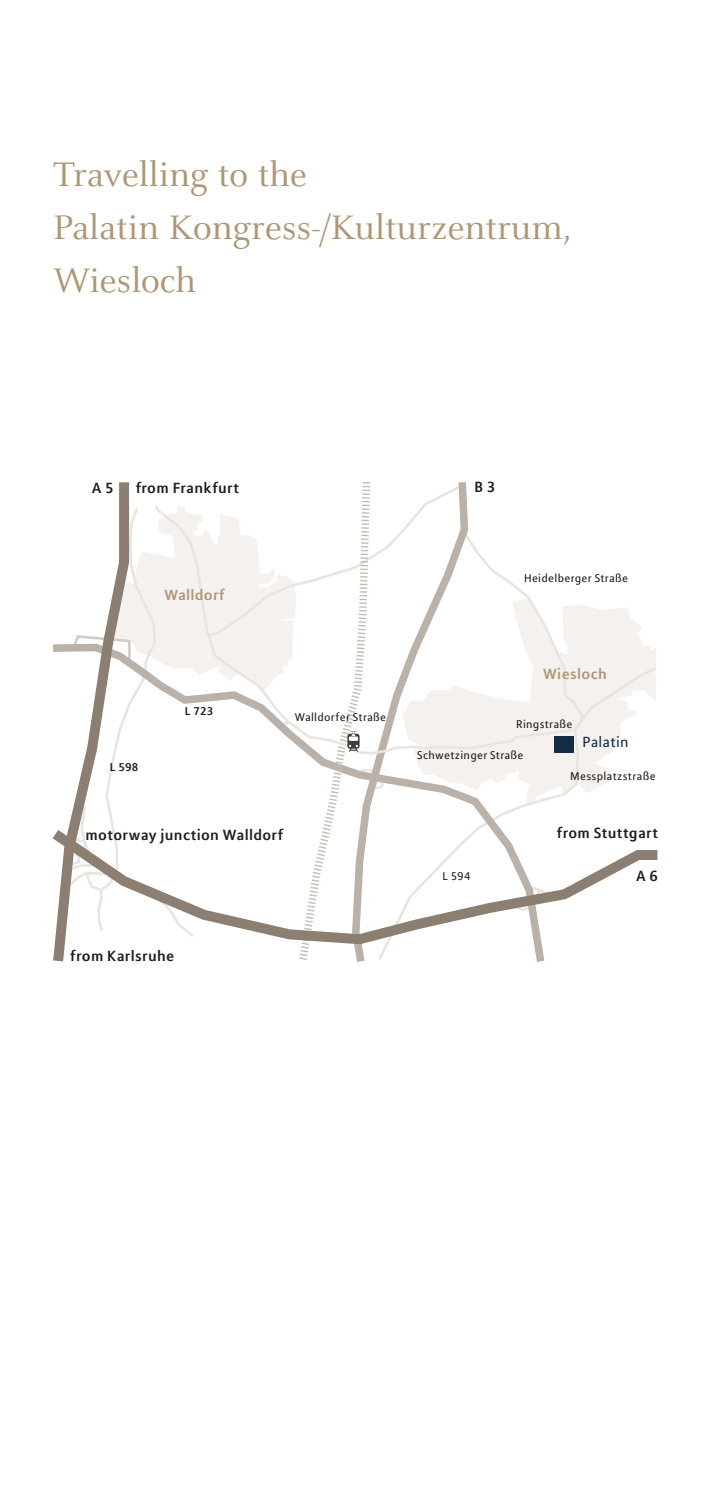
<style>
.page{position:relative;width:709px;height:1489px;background:#fff}
.page>*{position:absolute;margin:0;border:0;box-sizing:border-box;transform-origin:0 0}
.t1{font:37.5px/53.2px "Celeste";color:#ae9676}
.t2{font:700 16.25px "MLPOT";letter-spacing:.02em;color:#1d1d1b}
.t3{font:700 16.25px "MLPOT";letter-spacing:.02em;color:#ae9676}
.t4{font:16.25px "MLPOT";letter-spacing:.02em;color:#142c46}
.t5{font:12.5px "MLPOT";letter-spacing:.02em;color:#1d1d1b}
.t6{font:700 12.5px "MLPOT";letter-spacing:.01em;color:#1d1d1b}
</style>
<div class="page">
<svg style="left:586px;top:755px;width:27px;height:38px"></svg>
<svg style="left:549px;top:755px;width:37px;height:45px"></svg>
<svg style="left:472px;top:755px;width:77px;height:207px"></svg>
<svg style="left:357px;top:482px;width:115px;height:480px"></svg>
<svg style="left:462px;top:502px;width:194px;height:253px"></svg>
<svg style="left:52px;top:820px;width:606px;height:129px"></svg>
<svg style="left:60px;top:482px;width:402px;height:478px"></svg>
<h1 class="t1" style="left:53px;top:149px;width:519px">Travelling to the<br>Palatin Kongress-/Kulturzentrum,<br>Wiesloch</h1>
<h2 class="t2" style="left:92px;top:478px;width:23px">A 5</h2>
<h2 class="t2" style="left:136px;top:479px;width:105px">from Frankfurt</h2>
<h2 class="t2" style="left:474px;top:478px;width:22px">B 3</h2>
<h2 class="t3" style="left:164px;top:586px;width:62px">Walldorf</h2>
<p class="t6" style="left:110px;top:759px;width:30px">L 598</p>
<p class="t6" style="left:185px;top:704px;width:30px">L 723</p>
<p class="t5" style="left:295px;top:709px;width:93px">Walldorfer Straße</p>
<h2 class="t2" style="left:86px;top:825px;width:199px">motorway junction Walldorf</h2>
<h2 class="t2" style="left:70px;top:946px;width:106px">from Karlsruhe</h2>
<p class="t5" style="left:524px;top:571px;width:106px">Heidelberger Straße</p>
<h2 class="t3" style="left:543px;top:664px;width:65px">Wiesloch</h2>
<p class="t5" style="left:516px;top:716px;width:58px">Ringstraße</p>
<p class="t5" style="left:417px;top:748px;width:108px">Schwetzinger Straße</p>
<h2 class="t4" style="left:582px;top:732px;width:48px">Palatin</h2>
<p class="t5" style="left:570px;top:769px;width:87px">Messplatzstraße</p>
<p class="t5" style="left:442px;top:869px;width:30px">L 594</p>
<h2 class="t2" style="left:557px;top:823px;width:103px">from Stuttgart</h2>
<h2 class="t2" style="left:636px;top:866px;width:23px">A 6</h2>
</div>
